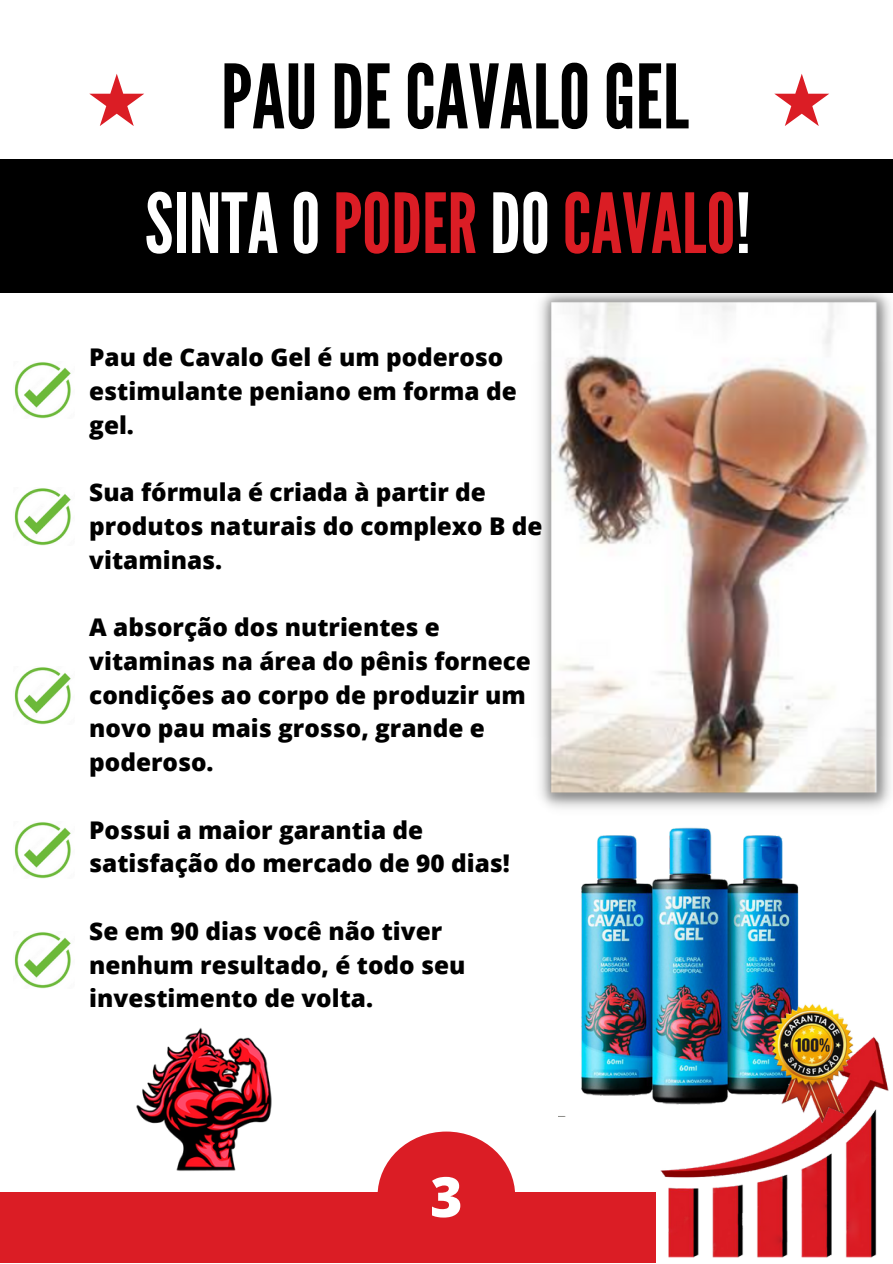
<style>
.page{position:relative;width:893px;height:1264px;background:#fff}
.page>*{position:absolute;margin:0;border:0;box-sizing:border-box;transform-origin:0 0}
.t1{font:88.5px "League Gothic";color:#000}
.t2{font:82.5px "League Gothic";color:#fff}
.t3{font:800 55.5px "Open Sans";color:#fff}
.t4{font:800 24.3px/33.8px "Open Sans";color:#000}
.s1{color:#db1d25}
.s2{color:#da1d24}
</style>
<div class="page">
<div style="left:0;top:1191px;width:655px;height:71px;background:#db1d25"></div>
<div style="left:377px;top:1131px;width:138px;height:129px;background:#db1d25;border-radius:50%"></div>
<img style="left:655px;top:1036px;width:234px;height:226px">
<svg style="left:774px;top:74px;width:55px;height:52px"></svg>
<svg style="left:89px;top:74px;width:55px;height:52px"></svg>
<div style="left:0;top:159px;width:892px;height:133px;background:#000"></div>
<img style="left:136px;top:1028px;width:136px;height:143px">
<img style="left:559px;top:827px;width:311px;height:304px">
<img style="left:14px;top:362px;width:57px;height:57px">
<img style="left:14px;top:488px;width:57px;height:57px">
<img style="left:14px;top:667px;width:57px;height:57px">
<img style="left:14px;top:822px;width:57px;height:56px">
<img style="left:14px;top:932px;width:57px;height:56px">
<img style="left:530px;top:292px;width:362px;height:517px">
<h1 class="t1" style="left:221px;top:46px;width:469px">PAUDECAVALOGEL</h1>
<h2 class="t2" style="left:145px;top:176px;width:607px">SINTAO<span class="s1">PODER</span>DO<span class="s2">CAVALO</span>!</h2>
<p class="t4" style="left:89px;top:340px;width:429px">Pau de Cavalo Gel é um poderoso estimulante peniano em forma de gel.</p>
<p class="t4" style="left:89px;top:475px;width:455px">Sua fórmula é criada à partir de produtos naturais do complexo B de vitaminas.</p>
<p class="t4" style="left:89px;top:610px;width:443px">A absorção dos nutrientes e vitaminas na área do pênis fornece condições ao corpo de produzir um novo pau mais grosso, grande e poderoso.</p>
<p class="t4" style="left:89px;top:812px;width:422px">Possui a maior garantia de satisfação do mercado de 90 dias!</p>
<p class="t4" style="left:89px;top:913px;width:377px">Se em 90 dias você não tiver nenhum resultado, é todo seu investimento de volta.</p>
<h3 class="t3" style="left:430px;top:1157px;width:34px">3</h3>
</div>
